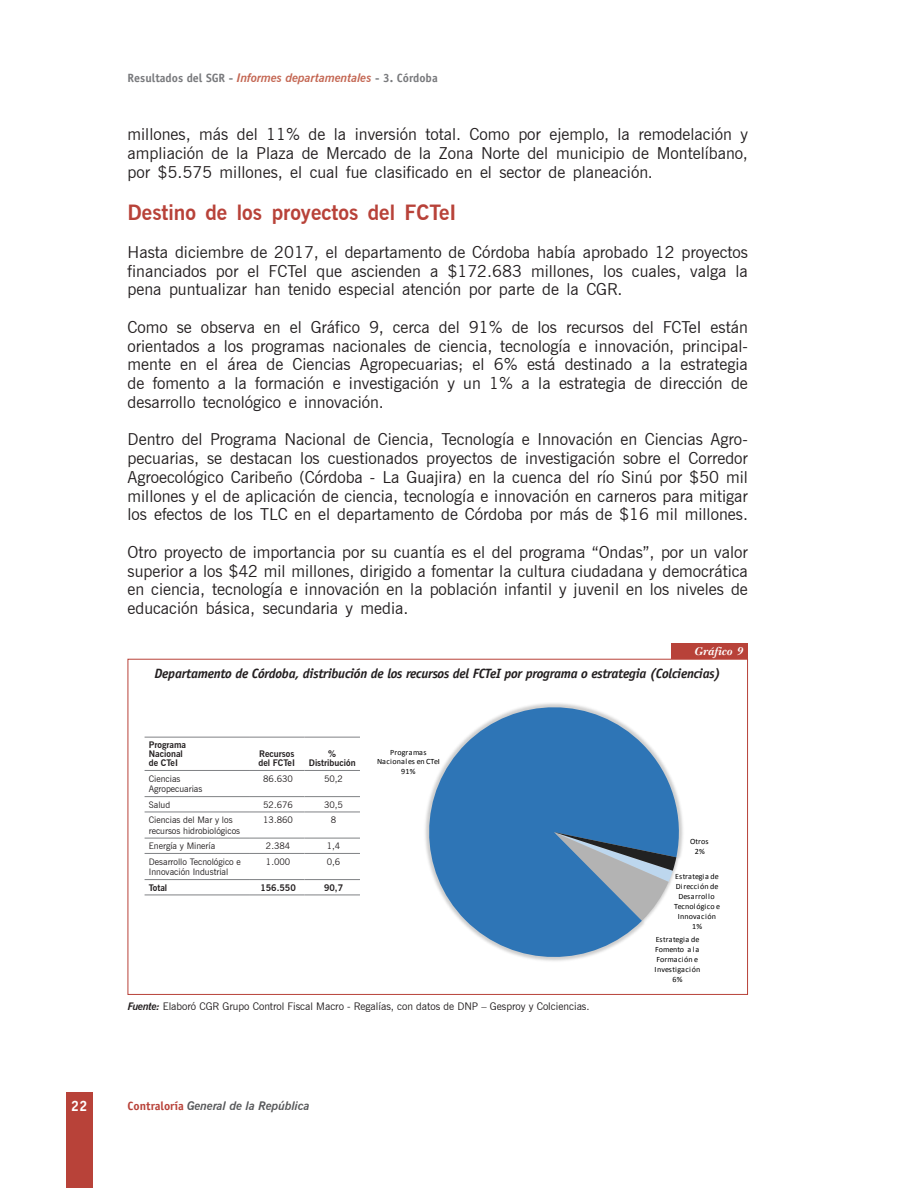
<style>
.page{position:relative;width:918px;height:1188px;background:#fff}
.page>*{position:absolute;margin:0;border:0;box-sizing:border-box;transform-origin:0 0}
.t1{font:700 21px "News Gothic BT";color:#b84239}
.t2{font:16.5px/18.8px "News Gothic BT";color:#231f20;text-align:justify}
.t3{font:700 15px "Officina Sans";color:#fff}
.t4{font:italic 700 13.5px "Officina Sans";letter-spacing:-.02em;color:#231f20}
.t5{font:700 12px "Officina Sans";color:#797a7d}
.t6{font:italic 700 12px "News Gothic BT";color:#58595b}
.t7{font:italic 700 12px "Basset";letter-spacing:-.025em;color:#fff}
.t8{font:10.5px "News Gothic BT";color:#231f20}
.t9{font:9px/10.8px "News Gothic BT";color:#231f20}
.t10{font:700 9px/9px "News Gothic BT";color:#231f20}
.t11{font:8.1px/10.1px "Calibri";letter-spacing:.015em;color:#000;text-align:center}
.s1{font-family:"News Gothic BT";font-style:italic;color:#c46753}
.s2{font-weight:700;font-style:italic}
.s3{font-family:"Officina Sans";font-style:normal;color:#b84239}
</style>
<div class="page">
<div style="left:66px;top:1092px;width:27px;height:96px;background:#b84239"></div>
<div style="left:672px;top:643px;width:76px;height:16px;background:#b84239"></div>
<hr style="left:145px;top:737px;width:104px;height:1px;background:#808285">
<hr style="left:249px;top:737px;width:56px;height:1px;background:#808285">
<hr style="left:305px;top:737px;width:55px;height:1px;background:#808285">
<hr style="left:145px;top:770px;width:104px;height:1px;background:#808285">
<hr style="left:249px;top:770px;width:56px;height:1px;background:#808285">
<hr style="left:305px;top:770px;width:55px;height:1px;background:#808285">
<hr style="left:145px;top:796px;width:104px;height:1px;background:#808285">
<hr style="left:249px;top:796px;width:56px;height:1px;background:#808285">
<hr style="left:305px;top:796px;width:55px;height:1px;background:#808285">
<hr style="left:145px;top:812px;width:104px;height:1px;background:#808285">
<hr style="left:249px;top:812px;width:56px;height:1px;background:#808285">
<hr style="left:305px;top:812px;width:55px;height:1px;background:#808285">
<hr style="left:145px;top:838px;width:104px;height:1px;background:#808285">
<hr style="left:249px;top:838px;width:56px;height:1px;background:#808285">
<hr style="left:305px;top:838px;width:55px;height:1px;background:#808285">
<hr style="left:145px;top:853px;width:104px;height:1px;background:#808285">
<hr style="left:249px;top:853px;width:56px;height:1px;background:#808285">
<hr style="left:305px;top:853px;width:55px;height:1px;background:#808285">
<hr style="left:145px;top:879px;width:104px;height:1px;background:#808285">
<hr style="left:249px;top:879px;width:56px;height:1px;background:#808285">
<hr style="left:305px;top:879px;width:55px;height:1px;background:#808285">
<hr style="left:145px;top:895px;width:104px;height:1px;background:#808285">
<hr style="left:249px;top:895px;width:56px;height:1px;background:#808285">
<hr style="left:305px;top:895px;width:55px;height:1px;background:#808285">
<svg style="left:425px;top:703px;width:258px;height:258px"></svg>
<p class="t5" style="left:128px;top:70px;width:312px">Resultados del SGR - <span class="s1">Informes departamentales</span> - 3. Córdoba</p>
<p class="t2" style="left:128px;top:125px;width:622px">millones, más del 11% de la inversión total. Como por ejemplo, la remodelación y ampliación de la Plaza de Mercado de la Zona Norte del municipio de Montelíbano, por $5.575 millones, el cual fue clasificado en el sector de planeación.</p>
<p class="t1" style="left:128px;top:200px;width:330px">Destino de los proyectos del FCTeI</p>
<p class="t2" style="left:128px;top:242px;width:622px">Hasta diciembre de 2017, el departamento de Córdoba había aprobado 12 proyectos financiados por el FCTeI que ascienden a $172.683 millones, los cuales, valga la pena puntualizar han tenido especial atención por parte de la CGR.</p>
<p class="t2" style="left:128px;top:317px;width:622px">Como se observa en el Gráfico 9, cerca del 91% de los recursos del FCTeI están orientados a los programas nacionales de ciencia, tecnología e innovación, principal&shy;mente en el área de Ciencias Agropecuarias; el 6% está destinado a la estrategia de fomento a la formación e investigación y un 1% a la estrategia de dirección de desarrollo tecnológico e innovación.</p>
<p class="t2" style="left:128px;top:430px;width:622px">Dentro del Programa Nacional de Ciencia, Tecnología e Innovación en Ciencias Agro&shy;pecuarias, se destacan los cuestionados proyectos de investigación sobre el Corredor Agroecológico Caribeño (Córdoba - La Guajira) en la cuenca del río Sinú por $50 mil millones y el de aplicación de ciencia, tecnología e innovación en carneros para mitigar los efectos de los TLC en el departamento de Córdoba por más de $16 mil millones.</p>
<p class="t2" style="left:128px;top:542px;width:622px">Otro proyecto de importancia por su cuantía es el del programa “Ondas”, por un valor superior a los $42 mil millones, dirigido a fomentar la cultura ciudadana y democrática en ciencia, tecnología e innovación en la población infantil y juvenil en los niveles de educación básica, secundaria y media.</p>
<p class="t7" style="left:695px;top:644px;width:50px">Gráfico 9</p>
<p class="t4" style="left:155px;top:666px;width:568px">Departamento de Córdoba, distribución de los recursos del FCTeI por programa o estrategia (Colciencias)</p>
<p class="t10" style="left:149px;top:740px;width:39px">Programa<br>Nacional de CTeI</p>
<p class="t10" style="left:258px;top:749px;width:38px">Recursos del FCTeI</p>
<p class="t10" style="left:309px;top:749px;width:48px;text-align:center">%<br>Distribución</p>
<p class="t9" style="left:149px;top:773px;width:55px">Ciencias<br>Agropecuarias</p>
<p class="t9" style="left:263px;top:773px;width:31px">86.630</p>
<p class="t9" style="left:324px;top:773px;width:20px">50,2</p>
<p class="t9" style="left:149px;top:799px;width:23px">Salud</p>
<p class="t9" style="left:263px;top:799px;width:31px">52.676</p>
<p class="t9" style="left:324px;top:799px;width:20px">30,5</p>
<p class="t9" style="left:149px;top:814px;width:93px">Ciencias del Mar y los recursos hidrobiológicos</p>
<p class="t9" style="left:263px;top:814px;width:31px">13.860</p>
<p class="t9" style="left:331px;top:814px;width:7px">8</p>
<p class="t9" style="left:149px;top:841px;width:68px">Energía y Minería</p>
<p class="t9" style="left:266px;top:841px;width:26px">2.384</p>
<p class="t9" style="left:327px;top:841px;width:15px">1,4</p>
<p class="t9" style="left:149px;top:856px;width:94px">Desarrollo Tecnológico e<br>Innovación Industrial</p>
<p class="t9" style="left:266px;top:856px;width:26px">1.000</p>
<p class="t9" style="left:327px;top:856px;width:15px">0,6</p>
<p class="t10" style="left:149px;top:883px;width:20px">Total</p>
<p class="t10" style="left:260px;top:883px;width:37px">156.550</p>
<p class="t10" style="left:324px;top:883px;width:21px">90,7</p>
<p class="t11" style="left:674px;top:871px;width:48px">Estrategia de<br>Dirección de<br>Desarrollo<br>Tecnológico e<br>Innovación<br>1%</p>
<p class="t11" style="left:655px;top:934px;width:47px">Estrategia de<br>Fomento a la<br>Formación e<br>Investigación<br>6%</p>
<p class="t11" style="left:377px;top:747px;width:64px">Programas<br>Nacionales en CTeI<br>91%</p>
<p class="t11" style="left:690px;top:836px;width:20px">Otros<br>2%</p>
<p class="t8" style="left:128px;top:1000px;width:463px"><span class="s2">Fuente:</span> Elaboró CGR Grupo Control Fiscal Macro - Regalías, con datos de DNP – Gesproy y Colciencias.</p>
<p class="t3" style="left:71px;top:1097px;width:18px">22</p>
<p class="t6" style="left:128px;top:1098px;width:184px"><span class="s3">Contraloría</span> General de la República</p>
</div>
